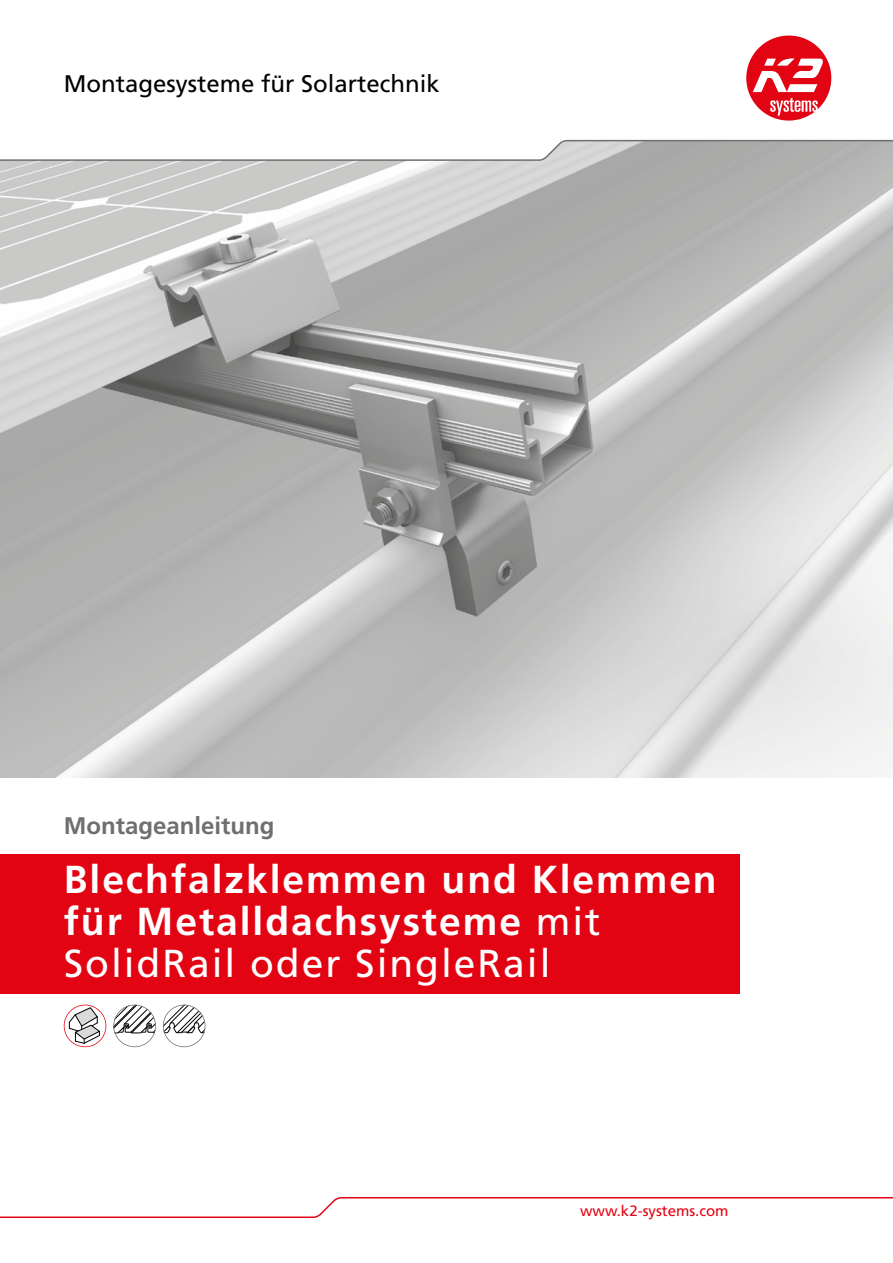
<style>
.page{position:relative;width:893px;height:1263px;background:#fff}
.page>*{position:absolute;margin:0;border:0;box-sizing:border-box;transform-origin:0 0}
.t1{font:700 39px/42px "Frutiger LT Std";letter-spacing:.05em;color:#fff}
.t2{font:24px "Frutiger LT Std";color:#000}
.t3{font:700 24px "Frutiger LT Std";color:#6f6f6f}
.t4{font:15px "Frutiger LT Std";color:#e30413}
.s1{font-weight:400}
</style>
<div class="page">
<img style="left:0;top:162px;width:893px;height:616px">
<svg style="left:0;top:1197px;width:893px;height:21px"></svg>
<svg style="left:0;top:139px;width:893px;height:23px"></svg>
<svg style="left:746px;top:36px;width:85px;height:85px"></svg>
<div style="left:0;top:854px;width:740px;height:140px;background:#e30413"></div>
<svg style="left:64px;top:1005px;width:42px;height:42px"></svg>
<svg style="left:163px;top:1005px;width:42px;height:42px"></svg>
<svg style="left:113px;top:1005px;width:43px;height:42px"></svg>
<p class="t2" style="left:64px;top:70px;width:378px">Montagesysteme für Solartechnik</p>
<p class="t3" style="left:64px;top:811px;width:212px">Montageanleitung</p>
<p class="t1" style="left:64px;top:858px;width:654px">Blechfalzklemmen und Klemmen für Metalldachsysteme <span class="s1">mit<br>SolidRail oder SingleRail</span></p>
<p class="t4" style="left:580px;top:1202px;width:150px">www.k2-systems.com</p>
</div>
